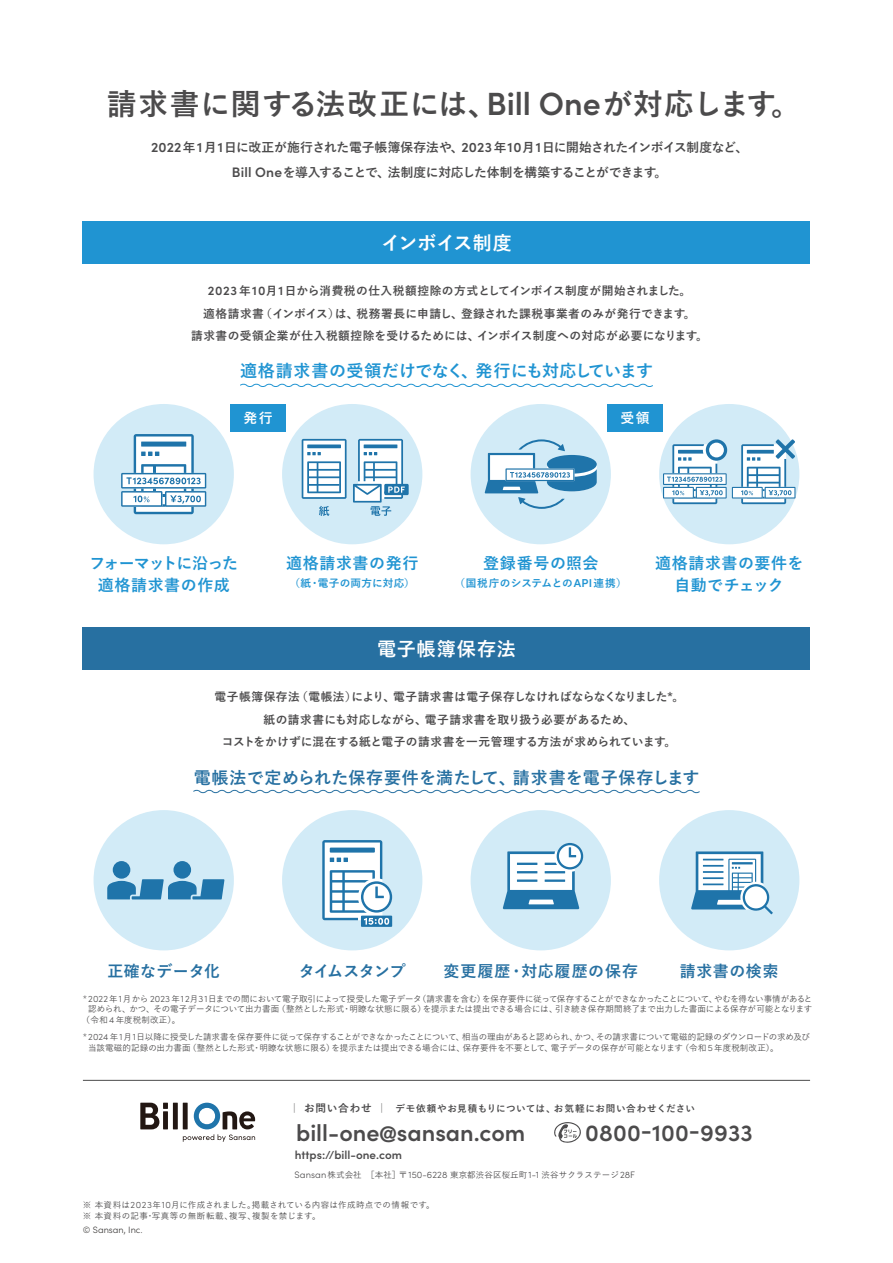
<style>
.page{position:relative;width:893px;height:1263px;background:#fff}
.page>*{position:absolute;margin:0;border:0;box-sizing:border-box;transform-origin:0 0}
.t1{font:700 29.7px "Yu Go";letter-spacing:.025em;color:#4c4b4c}
.t2{font:600 23.4px "Sofia Pro";color:#4c4b4c}
.t3{font:700 19.2px "Yu Go";letter-spacing:-.015em;color:#fff}
.t4{font:700 19.2px "Yu Go";letter-spacing:.03em;color:#fff}
.t5{font:700 16.95px "Yu Go";letter-spacing:.015em;color:#2770a1}
.t6{font:700 16.95px "Yu Go";color:#2094d2}
.t7{font:700 15.9px/22.4px "Yu Go";letter-spacing:.035em;color:#2094d2;text-align:center}
.t8{font:700 15.9px/22.4px "Yu Go";letter-spacing:-.03em;color:#2094d2;text-align:center}
.t9{font:700 15.9px "Yu Go";letter-spacing:.065em;color:#2770a1}
.t10{font:700 15.9px "Yu Go";letter-spacing:.015em;color:#2770a1}
.t11{font:700 15.9px "Yu Go";letter-spacing:-.04em;color:#2770a1}
.t12{font:700 15.9px "Yu Go";letter-spacing:.035em;color:#2770a1}
.t13{font:700 13.8px "Yu Go";color:#fff}
.t14{font:700 12.75px/25.5px "Yu Go";letter-spacing:-.03em;color:#4c4b4c;text-align:center}
.t15{font:700 11.7px/22.4px "Yu Go";letter-spacing:.03em;color:#4c4b4c;text-align:center}
.t16{font:600 11.7px "Sofia Pro";color:#4c4b4c}
.t17{font:700 10.65px "Yu Go";letter-spacing:.005em;color:#2094d2}
.t18{font:700 10.65px "Yu Go";letter-spacing:.025em;color:#2094d2}
.t19{font:700 9.6px "Yu Go";letter-spacing:.06em;color:#4c4b4c}
.t20{font:300 9.15px "Sofia Pro";color:#3d3b3a}
.t21{font:500 8.55px/10.6px "Yu Go";letter-spacing:-.01em;color:#4c4b4c}
.t22{font:500 8.55px/10.6px "Yu Go";letter-spacing:.045em;color:#4c4b4c}
.t23{font:500 8.55px "Yu Go";letter-spacing:.01em;color:#4c4b4c}
.t24{font:500 8.55px "Yu Go";letter-spacing:.015em;color:#4c4b4c}
.s1{font-family:"Sofia Pro";font-weight:600;font-size:32.1px}
.s2{font-family:"Sofia Pro";font-weight:600;font-size:13.8px}
.s3{font-family:"Sofia Pro";font-weight:600;font-size:12.6px}
.s4{font-family:"Sofia Pro";font-weight:600;font-size:11.55px}
.s5{font-family:"Sofia Pro";font-weight:300;font-size:9.15px}
.s6{font-size:10.65px}
.s7{font-family:"Midashi Go Pr 6 N MB31";font-weight:400;font-size:21.3px}
.s8{font-family:"Sofia Pro";font-weight:300;font-size:9.3px}
</style>
<div class="page">
<hr style="left:83px;top:1080px;width:727px;height:1px;background:#4c4b4c">
<div style="left:83px;top:221px;width:727px;height:43px;background:#2094d2"></div>
<svg style="left:240px;top:383px;width:413px;height:4px"></svg>
<div style="left:607px;top:404px;width:56px;height:28px;background:#2094d2"></div>
<div style="left:230px;top:404px;width:56px;height:28px;background:#2094d2"></div>
<div style="left:83px;top:627px;width:727px;height:43px;background:#2770a1"></div>
<svg style="left:193px;top:789px;width:507px;height:5px"></svg>
<div style="left:282px;top:404px;width:140px;height:140px;background:#d2ebf7;border-radius:50%"></div>
<div style="left:384px;top:484px;width:25px;height:11px;background:#1f74aa"></div>
<svg style="left:353px;top:439px;width:52px;height:77px"></svg>
<svg style="left:319px;top:506px;width:10px;height:10px"></svg>
<svg style="left:302px;top:439px;width:45px;height:60px;background:#b3d0e2"></svg>
<div style="left:94px;top:404px;width:140px;height:140px;background:#d2ebf7;border-radius:50%"></div>
<svg style="left:121px;top:434px;width:85px;height:80px"></svg>
<div style="left:471px;top:404px;width:140px;height:140px;background:#d2ebf7;border-radius:50%"></div>
<svg style="left:485px;top:439px;width:112px;height:70px"></svg>
<div style="left:659px;top:404px;width:140px;height:140px;background:#d2ebf7;border-radius:50%"></div>
<svg style="left:663px;top:439px;width:132px;height:65px"></svg>
<div style="left:94px;top:810px;width:140px;height:140px;background:#d2ebf7;border-radius:50%"></div>
<div style="left:282px;top:810px;width:140px;height:140px;background:#d2ebf7;border-radius:50%"></div>
<div style="left:361px;top:915px;width:31px;height:12px;background:#1f74aa"></div>
<svg style="left:322px;top:840px;width:70px;height:85px"></svg>
<div style="left:471px;top:810px;width:140px;height:140px;background:#d2ebf7;border-radius:50%"></div>
<svg style="left:503px;top:843px;width:80px;height:66px"></svg>
<div style="left:659px;top:810px;width:140px;height:140px;background:#d2ebf7;border-radius:50%"></div>
<svg style="left:691px;top:851px;width:82px;height:63px"></svg>
<div style="left:173px;top:861px;width:18px;height:18px;background:#1f74aa;border-radius:50%"></div>
<div style="left:113px;top:861px;width:17px;height:18px;background:#1f74aa;border-radius:50%"></div>
<svg style="left:107px;top:879px;width:117px;height:20px"></svg>
<div style="left:173px;top:1103px;width:5px;height:26px;background:#221713"></div>
<svg style="left:140px;top:1103px;width:28px;height:26px"></svg>
<svg style="left:183px;top:1103px;width:73px;height:39px"></svg>
<svg style="left:554px;top:1122px;width:27px;height:21px"></svg>
<h1 class="t1" style="left:107px;top:88px;width:695px">請求書に関する法改正には、<span class="s1">Bill One</span>が対応します。</h1>
<h3 class="t14" style="left:151px;top:134px;width:599px"><span class="s2">2022</span>年<span class="s2">1</span>月<span class="s2">1</span>日に改正が施行された電子帳簿保存法や、<span class="s2">2023</span>年<span class="s2">10</span>月<span class="s2">1</span>日に開始されたインボイス制度など、<br><span class="s2">Bill One</span>を導入することで、法制度に対応した体制を構築することができます。</h3>
<h3 class="t3" style="left:381px;top:232px;width:132px">インボイス制度</h3>
<h3 class="t15" style="left:191px;top:280px;width:518px"><span class="s3">2023</span> 年<span class="s3">10</span>月<span class="s3">1</span>日から消費税の仕入税額控除の方式としてインボイス制度が開始されました。<br>適格請求書（インボイス）は、税務署長に申請し、登録された課税事業者のみが発行できます。<br>請求書の受領企業が仕入税額控除を受けるためには、インボイス制度への対応が必要になります。</h3>
<h3 class="t6" style="left:240px;top:362px;width:414px">適格請求書の受領だけでなく、発行にも対応しています</h3>
<h3 class="t13" style="left:243px;top:410px;width:31px">発行</h3>
<h3 class="t13" style="left:620px;top:410px;width:31px">受領</h3>
<h3 class="t8" style="left:89px;top:552px;width:150px">フォーマットに沿った適格請求書の作成</h3>
<h3 class="t7" style="left:286px;top:552px;width:134px">適格請求書の発行</h3>
<p class="t18" style="left:290px;top:577px;width:127px">（紙・電子の両方に対応）</p>
<h3 class="t7" style="left:483px;top:552px;width:117px">登録番号の照会</h3>
<p class="t17" style="left:455px;top:577px;width:174px">（国税庁のシステムとの<span class="s4">API</span>連携）</p>
<h3 class="t7" style="left:655px;top:552px;width:150px">適格請求書の要件を自動でチェック</h3>
<h3 class="t4" style="left:377px;top:638px;width:140px">電子帳簿保存法</h3>
<h3 class="t15" style="left:215px;top:686px;width:471px">電子帳簿保存法（電帳法）により、電子請求書は電子保存しなければならなくなりました<span class="s3">*</span>。紙の請求書にも対応しながら、電子請求書を取り扱う必要があるため、<br>コストをかけずに混在する紙と電子の請求書を一元管理する方法が求められています。</h3>
<h3 class="t5" style="left:194px;top:768px;width:507px">電帳法で定められた保存要件を満たして、請求書を電子保存します</h3>
<h3 class="t10" style="left:107px;top:962px;width:114px">正確なデータ化</h3>
<h3 class="t11" style="left:299px;top:962px;width:108px">タイムスタンプ</h3>
<h3 class="t9" style="left:443px;top:962px;width:196px">変更履歴・対応履歴の保存</h3>
<h3 class="t12" style="left:680px;top:962px;width:101px">請求書の検索</h3>
<p class="t21" style="left:83px;top:992px;width:731px"><span class="s5">* 2022</span>年<span class="s5">1</span>月から <span class="s5">2023</span> 年<span class="s5">12</span>月<span class="s5">31</span>日までの間において電子取引によって授受した電子データ（請求書を含む）を保存要件に従って保存することができなかったことについて、やむを得ない事情があると</p>
<p class="t21" style="left:88px;top:1002px;width:725px">認められ、かつ、その電子データについて出力書面（整然とした形式・明瞭な状態に限る）を提示または提出できる場合には、引き続き保存期間終了まで出力した書面による保存が可能となります</p>
<p class="t24" style="left:81px;top:1012px;width:100px">（令和<span class="s5">4</span>年度税制改正）。</p>
<p class="t21" style="left:88px;top:1031px;width:723px;text-indent:-5px"><span class="s5">* 2024</span> 年 <span class="s5">1</span>月<span class="s5">1</span>日以降に授受した請求書を保存要件に従って保存することができなかったことについて、相当の理由があると認められ、かつ、その請求書について電磁的記録のダウンロードの求め及び当該電磁的記録の出力書面（整然とした形式・明瞭な状態に限る）を提示または提出できる場合には、保存要件を不要として、電子データの保存が可能となります（令和 <span class="s5">5</span> 年度税制改正）。</p>
<p class="t19" style="left:289px;top:1103px;width:407px"><span class="s6">｜お問い合わせ｜</span> デモ依頼やお見積もりについては、お気軽にお問い合わせください</p>
<h2 class="t2" style="left:296px;top:1114px;width:231px">bill-one<span class="s7">@</span>sansan.com</h2>
<p class="t23" style="left:294px;top:1167px;width:342px"><span class="s8">Sansan</span>株式会社　［本社］〒<span class="s8">150-6228</span> 東京都渋谷区桜丘町<span class="s8">1-1</span> 渋谷サクラステージ<span class="s8">28F</span></p>
<h2 class="t2" style="left:585px;top:1114px;width:169px">0800-100-9933</h2>
<h3 class="t16" style="left:295px;top:1146px;width:109px">https://bill-one.com</h3>
<p class="t22" style="left:83px;top:1198px;width:353px">※ 本資料は<span class="s5">2023</span>年<span class="s5">10</span>月に作成されました。掲載されている内容は作成時点での情報です。※ 本資料の記事・写真等の無断転載、複写、複製を禁じます。</p>
<p class="t20" style="left:83px;top:1223px;width:61px">© Sansan, Inc.</p>
</div>
